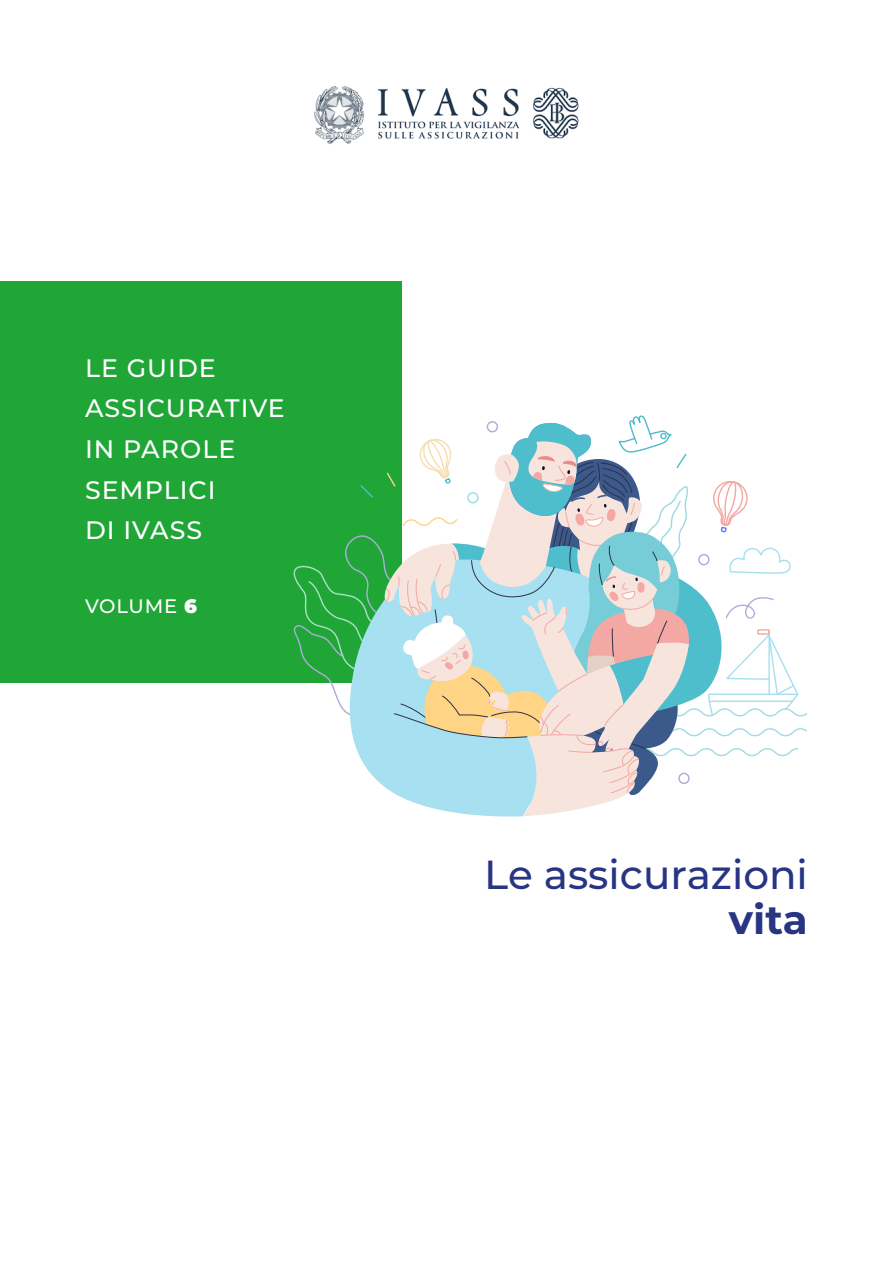
<style>
.page{position:relative;width:893px;height:1263px;background:#fff}
.page>*{position:absolute;margin:0;border:0;box-sizing:border-box;transform-origin:0 0}
.t1{font:500 40.5px "Montserrat";color:#283583}
.t2{font:700 40.5px "Montserrat";color:#283583}
.t3{font:500 25.2px "Montserrat";letter-spacing:.04em;color:#fff}
.t4{font:500 19.5px "Montserrat";letter-spacing:.04em;color:#fff}
.s1{font-weight:900}
</style>
<div class="page">
<div style="left:0;top:281px;width:402px;height:402px;background:#1fa637"></div>
<img style="left:314px;top:86px;width:265px;height:59px">
<svg style="left:293px;top:415px;width:513px;height:401px"></svg>
<p class="t3" style="left:85px;top:350px;width:132px">LE GUIDE</p>
<p class="t3" style="left:85px;top:391px;width:201px">ASSICURATIVE</p>
<p class="t3" style="left:85px;top:431px;width:152px">IN PAROLE</p>
<p class="t3" style="left:85px;top:472px;width:132px">SEMPLICI</p>
<p class="t3" style="left:85px;top:512px;width:119px">DI IVASS</p>
<p class="t4" style="left:85px;top:592px;width:113px">VOLUME <span class="s1">6</span></p>
<p class="t1" style="left:484px;top:846px;width:325px">Le assicurazioni</p>
<p class="t2" style="left:729px;top:890px;width:81px">vita</p>
</div>
